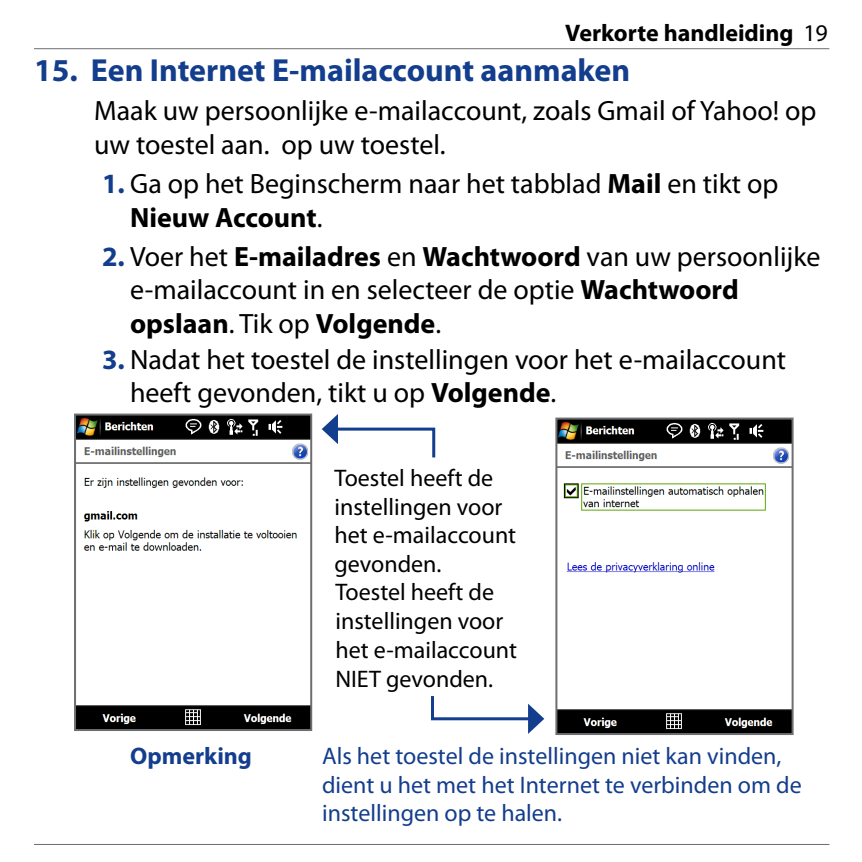
<style>
.page{position:relative;width:862px;height:862px;background:#fff}
.page>*{position:absolute;margin:0;border:0;box-sizing:border-box;transform-origin:0 0}
.idHeading2{font:700 32px "Myriad Pro";color:#133d8d}
.idSteps{font:28px/33.6px "Myriad Pro";color:#000}
.idBodytext_heading4{font:28px/33.6px "Myriad Pro";color:#000}
.t1{font:24px/28.8px "Myriad Pro";color:#000}
.idNote2{font:24px/28.8px "Myriad Pro";color:#133d8d}
.t2{font:700 24px "Myriad Pro";color:#000}
.idNote2-2{font:700 24px "Myriad Pro";color:#133d8d}
.s1{font-weight:400}
.s2{font-weight:700;color:#133d8d}
.s3{font-weight:700}
</style>
<div class="page">
<hr style="left:34px;top:48px;width:795px;height:1px;background:#6d6e71">
<hr style="left:34px;top:844px;width:795px;height:1px;background:#6d6e71">
<img style="left:77px;top:416px;width:232px;height:312px">
<div style="left:74px;top:413px;width:238px;height:318px;border:2px solid #6d6e71"></div>
<img style="left:558px;top:420px;width:232px;height:312px">
<div style="left:555px;top:417px;width:238px;height:318px;border:2px solid #6d6e71"></div>
<svg style="left:322px;top:414px;width:114px;height:44px"></svg>
<svg style="left:431px;top:696px;width:113px;height:38px"></svg>
<p class="t2" style="left:565px;top:17px;width:264px">Verkorte handleiding <span class="s1">19</span></p>
<p class="idHeading2" style="left:34px;top:49px;width:597px">15. Een Internet E-mailaccount aanmaken</p>
<p class="idBodytext_heading4" style="left:94px;top:93px;width:724px">Maak uw persoonlijke e-mailaccount, zoals Gmail of Yahoo! op uw toestel aan. op uw toestel.</p>
<p class="idSteps" style="left:130px;top:166px;width:650px;text-indent:-28px"><span class="s2">1.</span> Ga op het Beginscherm naar het tabblad <span class="s3">Mail</span> en tikt op<br><span class="s3">Nieuw Account</span>.</p>
<p class="idSteps" style="left:130px;top:239px;width:692px;text-indent:-28px"><span class="s2">2.</span> Voer het <span class="s3">E-mailadres</span> en <span class="s3">Wachtwoord</span> van uw persoonlijke e-mailaccount in en selecteer de optie <span class="s3">Wachtwoord opslaan</span>. Tik op <span class="s3">Volgende</span>.</p>
<p class="idSteps" style="left:130px;top:342px;width:657px;text-indent:-28px"><span class="s2">3.</span> Nadat het toestel de instellingen voor het e-mailaccount heeft gevonden, tikt u op <span class="s3">Volgende</span>.</p>
<p class="t1" style="left:334px;top:463px;width:184px">Toestel heeft de instellingen voor het e-mailaccount gevonden.<br>Toestel heeft de instellingen voor het e-mailaccount<br>NIET gevonden.</p>
<p class="idNote2-2" style="left:130px;top:740px;width:123px">Opmerking</p>
<p class="idNote2" style="left:322px;top:741px;width:481px">Als het toestel de instellingen niet kan vinden, dient u het met het Internet te verbinden om de instellingen op te halen.</p>
</div>
